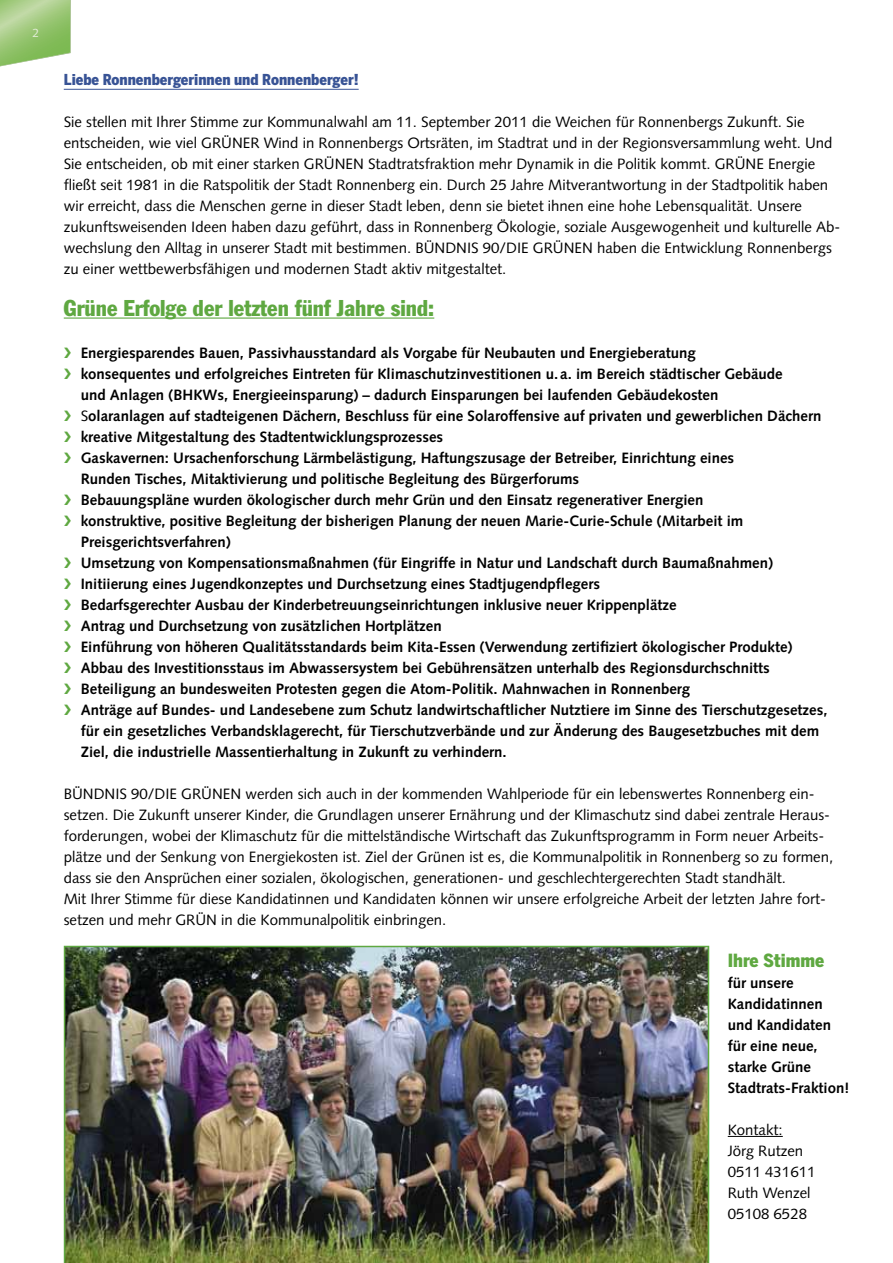
<style>
.page{position:relative;width:893px;height:1263px;background:#fff}
.page>*{position:absolute;margin:0;border:0;box-sizing:border-box;transform-origin:0 0}
.t1{font:condensed 22.5px "Franklin Gothic";color:#5fa841}
.t2{font:900 18px "Benton Sans Cond";color:#5fa841}
.t3{font:700 15px/21px "Syntax";color:#000}
.t4{font:15px/21px "Syntax";color:#000}
.t5{font:900 15px "Benton Sans Cond";color:#385395}
.t6{font:12px "Syntax";color:#e3ecd7}
.s1{font-weight:400}
</style>
<div class="page">
<svg style="left:0;top:0;width:71px;height:66px;background:#a4cc84"></svg>
<hr style="left:70px;top:0;width:1px;height:53px;background:#97b57b">
<hr style="left:64px;top:89px;width:295px;height:1px;background:#385395">
<hr style="left:64px;top:317px;width:370px;height:2px;background:#5fa841">
<img style="left:64px;top:946px;width:645px;height:317px">
<hr style="left:728px;top:1136px;width:55px;height:1px;background:#000">
<p class="t6" style="left:33px;top:26px;width:8px">2</p>
<p class="t5" style="left:64px;top:70px;width:296px">Liebe Ronnenbergerinnen und Ronnenberger!</p>
<p class="t4" style="left:64px;top:111px;width:778px">Sie stellen mit Ihrer Stimme zur Kommunalwahl am 11. September 2011 die Weichen für Ronnenbergs Zukunft. Sie entscheiden, wie viel GRÜNER Wind in Ronnenbergs Ortsräten, im Stadtrat und in der Regionsversammlung weht. Und Sie entscheiden, ob mit einer starken GRÜNEN Stadtratsfraktion mehr Dynamik in die Politik kommt. GRÜNE Energie fließt seit 1981 in die Ratspolitik der Stadt Ronnenberg ein. Durch 25 Jahre Mitverantwortung in der Stadtpolitik haben wir erreicht, dass die Menschen gerne in dieser Stadt leben, denn sie bietet ihnen eine hohe Lebensqualität. Unsere zukunftsweisenden Ideen haben dazu geführt, dass in Ronnenberg Ökologie, soziale Ausgewogenheit und kulturelle Ab&shy;wechslung den Alltag in unserer Stadt mit bestimmen. BÜNDNIS 90/DIE GRÜNEN haben die Entwicklung Ronnenbergs zu einer wettbewerbsfähigen und modernen Stadt aktiv mitgestaltet.</p>
<h1 class="t1" style="left:64px;top:294px;width:372px">Grüne Erfolge der letzten fünf Jahre sind:</h1>
<p class="t3" style="left:81px;top:342px;width:748px">Energiesparendes Bauen, Passivhausstandard als Vorgabe für Neubauten und Energieberatung<br>konsequentes und erfolgreiches Eintreten für Klimaschutzinvestitionen u. a. im Bereich städtischer Gebäude<br>und Anlagen (BHKWs, Energieeinsparung) – dadurch Einsparungen bei laufenden Gebäudekosten<br><span class="s1">S</span>olaranlagen auf stadteigenen Dächern, Beschluss für eine Solaroffensive auf privaten und gewerblichen Dächern kreative Mitgestaltung des Stadtentwicklungsprozesses<br>Gaskavernen: Ursachenforschung Lärmbelästigung, Haftungszusage der Betreiber, Einrichtung eines<br>Runden Tisches, Mitaktivierung und politische Begleitung des Bürgerforums<br>Bebauungspläne wurden ökologischer durch mehr Grün und den Einsatz regenerativer Energien<br>konstruktive, positive Begleitung der bisherigen Planung der neuen Marie-Curie-Schule (Mitarbeit im Preisgerichtsverfahren)<br>Umsetzung von Kompensationsmaßnahmen (für Eingriffe in Natur und Landschaft durch Baumaßnahmen)<br>Initiierung eines Jugendkonzeptes und Durchsetzung eines Stadtjugendpflegers<br>Bedarfsgerechter Ausbau der Kinderbetreuungseinrichtungen inklusive neuer Krippenplätze<br>Antrag und Durchsetzung von zusätzlichen Hortplätzen<br>Einführung von höheren Qualitätsstandards beim Kita-Essen (Verwendung zertifiziert ökologischer Produkte)<br>Abbau des Investitionsstaus im Abwassersystem bei Gebührensätzen unterhalb des Regionsdurchschnitts Beteiligung an bundesweiten Protesten gegen die Atom-Politik. Mahnwachen in Ronnenberg<br>Anträge auf Bundes- und Landesebene zum Schutz landwirtschaftlicher Nutztiere im Sinne des Tierschutzgesetzes, für ein gesetzliches Verbandsklagerecht, für Tierschutzverbände und zur Änderung des Baugesetzbuches mit dem Ziel, die industrielle Massentierhaltung in Zukunft zu verhindern.</p>
<p class="t4" style="left:64px;top:783px;width:771px">BÜNDNIS 90/DIE GRÜNEN werden sich auch in der kommenden Wahlperiode für ein lebenswertes Ronnenberg ein&shy;setzen. Die Zukunft unserer Kinder, die Grundlagen unserer Ernährung und der Klimaschutz sind dabei zentrale Heraus&shy;forderungen, wobei der Klimaschutz für die mittelständische Wirtschaft das Zukunftsprogramm in Form neuer Arbeits&shy;plätze und der Senkung von Energiekosten ist. Ziel der Grünen ist es, die Kommunalpolitik in Ronnenberg so zu formen, dass sie den Ansprüchen einer sozialen, ökologischen, generationen- und geschlechtergerechten Stadt standhält.<br>Mit Ihrer Stimme für diese Kandidatinnen und Kandidaten können wir unsere erfolgreiche Arbeit der letzten Jahre fort&shy;setzen und mehr GRÜN in die Kommunalpolitik einbringen.</p>
<p class="t2" style="left:728px;top:950px;width:98px">Ihre Stimme</p>
<p class="t3" style="left:728px;top:972px;width:123px">für unsere<br>Kandidatinnen und Kandidaten für eine neue, starke Grüne<br>Stadtrats-Fraktion!</p>
<p class="t4" style="left:728px;top:1119px;width:89px">Kontakt:<br>Jörg Rutzen<br>0511 431611<br>Ruth Wenzel<br>05108 6528</p>
</div>
